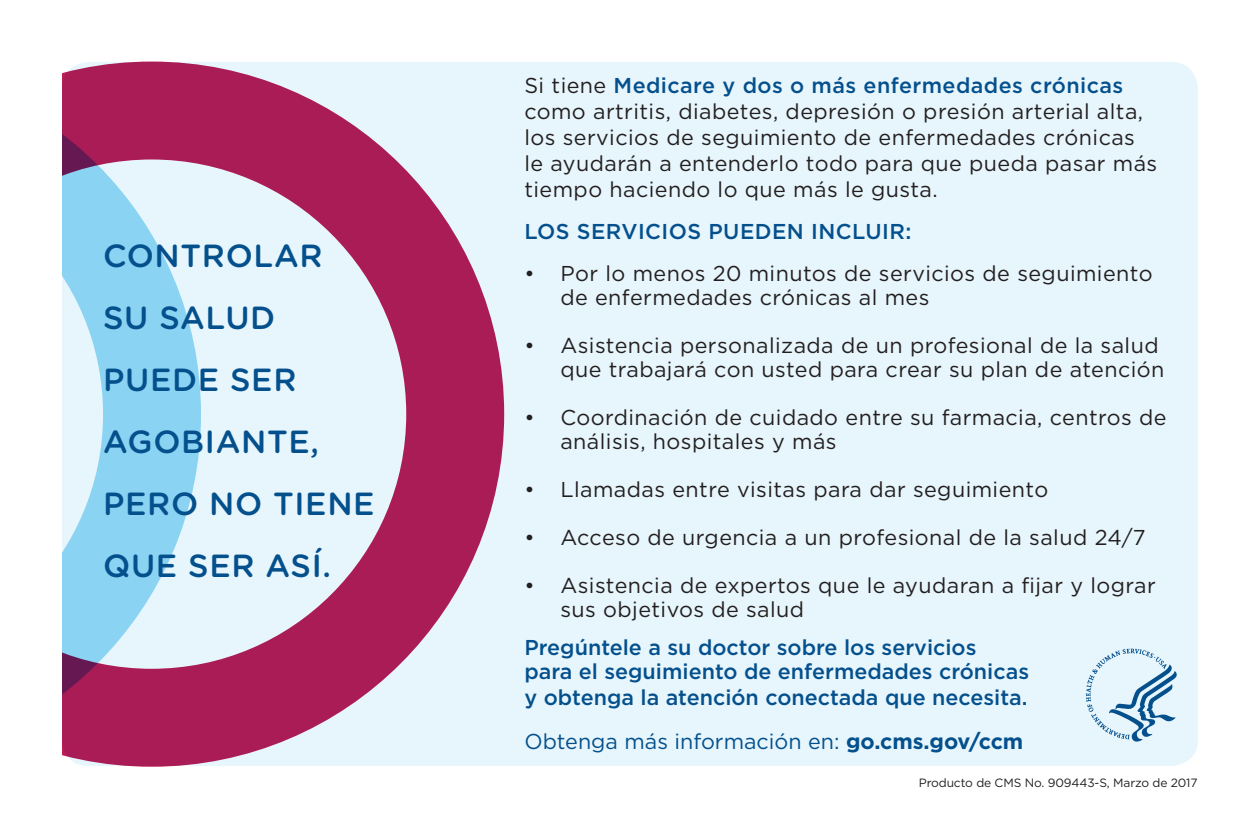
<style>
.page{position:relative;width:1260px;height:828px;background:#fff}
.page>*{position:absolute;margin:0;border:0;box-sizing:border-box;transform-origin:0 0}
.t1{font:500 32px/62px "Gotham Rounded";letter-spacing:.02em;color:#04508d}
.t2{font:21.6px/26px "Gotham";letter-spacing:.02em;color:#231f20}
.t3{font:500 21.6px "Gotham";color:#04508d}
.t4{font:21.6px "Gotham";color:#04508d}
.t5{font:500 21.6px "Gotham";letter-spacing:.02em;color:#04508d}
.t6{font:12px "Gotham";letter-spacing:-.01em;color:#231f20}
.s1{font-weight:500;color:#04508d}
.s2{font-weight:700}
</style>
<div class="page">
<div style="left:504px;top:62px;width:694px;height:704px;background:#e7f6fc"></div>
<svg style="left:62px;top:62px;width:442px;height:705px;background:#c3a3bf"></svg>
<svg style="left:1086px;top:649px;width:91px;height:93px;background:#bfd8e8"></svg>
<p class="t1" style="left:103px;top:223px;width:273px">CONTROLAR<br>SU SALUD<br>PUEDE SER<br>AGOBIANTE,<br>PERO NO TIENE<br>QUE SER ASÍ.</p>
<p class="t2" style="left:524px;top:71px;width:634px">Si tiene <span class="s1">Medicare y dos o más enfermedades crónicas </span>como artritis, diabetes, depresión o presión arterial alta, los servicios de seguimiento de enfermedades crónicas le ayudarán a entenderlo todo para que pueda pasar más tiempo haciendo lo que más le gusta.</p>
<p class="t5" style="left:524px;top:217px;width:389px">LOS SERVICIOS PUEDEN INCLUIR:</p>
<p class="t2" style="left:560px;top:260px;width:594px;line-height:24px;text-indent:-36px">• Por lo menos 20 minutos de servicios de seguimiento de enfermedades crónicas al mes</p>
<p class="t2" style="left:524px;top:332px;width:642px;line-height:24px;text-align:right">• Asistencia personalizada de un profesional de la salud que trabajará con usted para crear su plan de atención</p>
<p class="t2" style="left:560px;top:404px;width:608px;line-height:24px;text-indent:-36px">• Coordinación de cuidado entre su farmacia, centros de análisis, hospitales y más</p>
<p class="t2" style="left:524px;top:475px;width:525px">• Llamadas entre visitas para dar seguimiento</p>
<p class="t2" style="left:524px;top:523px;width:623px">• Acceso de urgencia a un profesional de la salud 24/7</p>
<p class="t2" style="left:560px;top:572px;width:597px;line-height:24px;text-indent:-36px">• Asistencia de expertos que le ayudaran a fijar y lograr sus objetivos de salud</p>
<p class="t3" style="left:524px;top:633px;width:454px">Pregúntele a su doctor sobre los servicios</p>
<p class="t3" style="left:524px;top:657px;width:506px">para el seguimiento de enfermedades crónicas</p>
<p class="t3" style="left:524px;top:683px;width:505px">y obtenga la atención conectada que necesita.</p>
<p class="t4" style="left:524px;top:727px;width:500px">Obtenga más información en: <span class="s2">go.cms.gov/ccm</span></p>
<p class="t6" style="left:919px;top:775px;width:280px">Producto de CMS No. 909443-S, Marzo de 2017</p>
</div>
